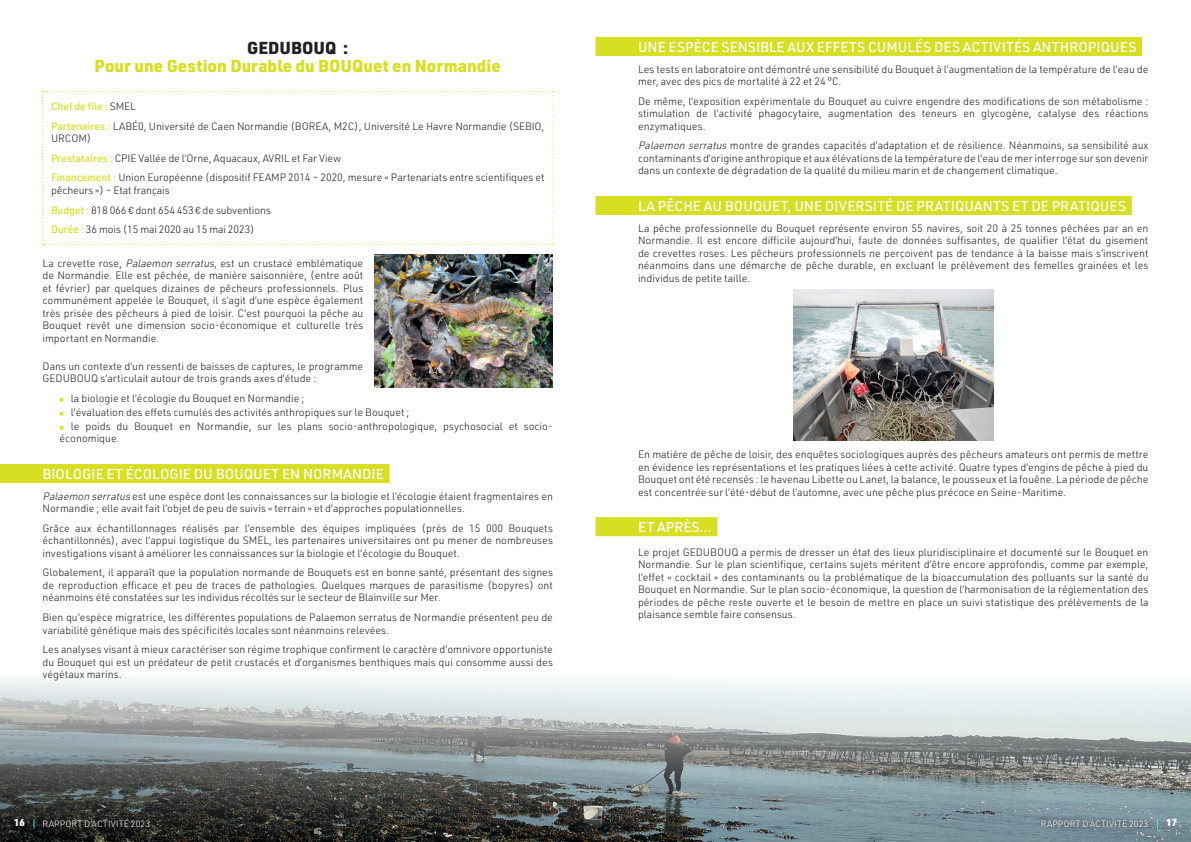
<style>
.page{position:relative;width:1191px;height:842px;background:#fff}
.page>*{position:absolute;margin:0;border:0;box-sizing:border-box;transform-origin:0 0}
.t1{font:900 17px "URWDIN";color:#d6df21}
.t2{font:900 17px "URWDIN";color:#231f20}
.t3{font:500 14px "URWDIN";color:#fff}
.t4{font:300 10.5px/12.5px "URWDIN";color:#231f20;text-align:justify}
.t5{font:900 10px "URWDIN";color:#fff}
.t6{font:300 9px "URWDIN";letter-spacing:.01em;color:#fff}
.s1{font-weight:500;color:#d6df21}
.s2{font-family:"DIN2014"}
.s3{font-style:italic}
</style>
<div class="page">
<img style="left:0;top:679px;width:1191px;height:163px">
<svg style="left:42px;top:91px;width:512px;height:154px"></svg>
<div style="left:0;top:464px;width:389px;height:19px;background:#d6df21"></div>
<img style="left:374px;top:254px;width:179px;height:134px">
<div style="left:595px;top:37px;width:547px;height:19px;background:#d6df21"></div>
<div style="left:595px;top:196px;width:536px;height:19px;background:#d6df21"></div>
<div style="left:595px;top:517px;width:122px;height:19px;background:#d6df21"></div>
<img style="left:793px;top:290px;width:200px;height:150px">
<svg style="left:1036px;top:814px;width:117px;height:18px"></svg>
<h1 class="t2" style="left:247px;top:36px;width:103px">GEDUBOUQ :</h1>
<h1 class="t1" style="left:95px;top:54px;width:408px">Pour une Gestion Durable du BOUQuet en Normandie</h1>
<p class="t4" style="left:51px;top:96px;width:495px;line-height:19.6px"><span class="s1">Chef de file :</span> SMEL<br><span class="s1">Partenaires :</span> LABÉ0, Université de Caen Normandie (BOREA, M2C), Université Le Havre Normandie (SEBIO,</p>
<p class="t4" style="left:51px;top:128px;width:495px;line-height:19.6px;text-align:left">URCOM)<br><span class="s1">Prestataires :</span> CPIE Vallée de l’Orne, Aquacaux, AVRIL et Far View<br><span class="s1">Financement :</span> Union Européenne (dispositif FEAMP 2014 – 2020, mesure « Partenariats entre scientifiques et</p>
<p class="t4" style="left:51px;top:180px;width:221px;line-height:19.6px;text-align:left">pêcheurs ») – Etat français<br><span class="s1">Budget :</span> 818 066 <span class="s2">€</span> dont 654 453 <span class="s2">€</span> de subventions<br><span class="s1">Durée :</span> 36 mois (15 mai 2020 au 15 mai 2023)</p>
<p class="t4" style="left:43px;top:257px;width:322px">La crevette rose, <span class="s3">Palaemon serratus</span>, est un crustacé emblématique de Normandie. Elle est pêchée, de manière saisonnière, (entre août et février) par quelques dizaines de pêcheurs professionnels. Plus communément appelée le Bouquet, il s’agit d’une espèce également très prisée des pêcheurs à pied de loisir. C’est pourquoi la pêche au Bouquet revêt une dimension socio-économique et culturelle très important en Normandie.</p>
<p class="t4" style="left:43px;top:360px;width:322px">Dans un contexte d’un ressenti de baisses de captures, le programme<br>GEDUBOUQ s’articulait autour de trois grands axes d’étude :</p>
<p class="t4" style="left:71px;top:391px;width:483px;line-height:13.9px;text-align:left">la biologie et l’écologie du Bouquet en Normandie ;<br>l’évaluation des effets cumulés des activités anthropiques sur le Bouquet ;<br>le poids du Bouquet en Normandie, sur les plans socio-anthropologique, psychosocial et socio-</p>
<p class="t4" style="left:60px;top:432px;width:61px">économique.</p>
<h2 class="t3" style="left:43px;top:464px;width:343px">BIOLOGIE ET ÉCOLOGIE DU BOUQUET EN NORMANDIE</h2>
<p class="t4" style="left:43px;top:489px;width:512px"><span class="s3">Palaemon serratus</span>est une espèce dont les connaissances sur la biologie et l’écologie étaient fragmentaires en<br>Normandie ; elle avait fait l’objet de peu de suivis « terrain » et d’approches populationnelles.</p>
<p class="t4" style="left:43px;top:522px;width:512px">Grâce aux échantillonnages réalisés par l’ensemble des équipes impliquées (près de 15 000 Bouquets échantillonnés), avec l’appui logistique du SMEL, les partenaires universitaires ont pu mener de nombreuses investigations visant à améliorer les connaissances sur la biologie et l’écologie du Bouquet.</p>
<p class="t4" style="left:43px;top:566px;width:512px">Globalement, il apparaît que la population normande de Bouquets est en bonne santé, présentant des signes de reproduction efficace et peu de traces de pathologies. Quelques marques de parasitisme (bopyres) ont néanmoins été constatées sur les individus récoltés sur le secteur de Blainville sur Mer.</p>
<p class="t4" style="left:43px;top:611px;width:512px">Bien qu’espèce migratrice, les différentes populations de Palaemon serratus de Normandie présentent peu de variabilité génétique mais des spécificités locales sont néanmoins relevées.</p>
<p class="t4" style="left:43px;top:643px;width:512px">Les analyses visant à mieux caractériser son régime trophique confirment le caractère d’omnivore opportuniste du Bouquet qui est un prédateur de petit crustacés et d’organismes benthiques mais qui consomme aussi des végétaux marins.</p>
<h2 class="t3" style="left:638px;top:37px;width:500px">UNE ESPÈCE SENSIBLE AUX EFFETS CUMULÉS DES ACTIVITÉS ANTHROPIQUES</h2>
<p class="t4" style="left:638px;top:62px;width:512px">Les tests en laboratoire ont démontré une sensibilité du Bouquet à l’augmentation de la température de l’eau de mer, avec des pics de mortalité à 22 et 24 °C.</p>
<p class="t4" style="left:638px;top:94px;width:512px">De même, l’exposition expérimentale du Bouquet au cuivre engendre des modifications de son métabolisme : stimulation de l’activité phagocytaire, augmentation des teneurs en glycogène, catalyse des réactions enzymatiques.</p>
<p class="t4" style="left:638px;top:139px;width:512px"><span class="s3">Palaemon serratus</span>montre de grandes capacités d’adaptation et de résilience. Néanmoins, sa sensibilité aux contaminants d’origine anthropique et aux élévations de la température de l’eau de mer interroge sur son devenir dans un contexte de dégradation de la qualité du milieu marin et de changement climatique.</p>
<h2 class="t3" style="left:638px;top:196px;width:489px">LA PÊCHE AU BOUQUET, UNE DIVERSITÉ DE PRATIQUANTS ET DE PRATIQUES</h2>
<p class="t4" style="left:638px;top:221px;width:512px">La pêche professionnelle du Bouquet représente environ 55 navires, soit 20 à 25 tonnes pêchées par an en Normandie. Il est encore difficile aujourd’hui, faute de données suffisantes, de qualifier l’état du gisement de crevettes roses. Les pêcheurs professionnels ne perçoivent pas de tendance à la baisse mais s’inscrivent néanmoins dans une démarche de pêche durable, en excluant le prélèvement des femelles grainées et les individus de petite taille.</p>
<p class="t4" style="left:638px;top:448px;width:512px">En matière de pêche de loisir, des enquêtes sociologiques auprès des pêcheurs amateurs ont permis de mettre en évidence les représentations et les pratiques liées à cette activité. Quatre types d’engins de pêche à pied du Bouquet ont été recensés : le havenau Libette ou Lanet, la balance, le pousseux et la fouêne. La période de pêche est concentrée sur l’été-début de l’automne, avec une pêche plus précoce en Seine-Maritime.</p>
<h2 class="t3" style="left:638px;top:518px;width:75px">ET APRÈS…</h2>
<p class="t4" style="left:638px;top:545px;width:512px">Le projet GEDUBOUQ a permis de dresser un état des lieux pluridisciplinaire et documenté sur le Bouquet en Normandie. Sur le plan scientifique, certains sujets méritent d’être encore approfondis, comme par exemple, l’effet « cocktail » des contaminants ou la problématique de la bioaccumulation des polluants sur la santé du Bouquet en Normandie. Sur le plan socio-économique, la question de l’harmonisation de la réglementation des périodes de pêche reste ouverte et le besoin de mettre en place un suivi statistique des prélèvements de la plaisance semble faire consensus.</p>
<p class="t5" style="left:14px;top:816px;width:12px">16</p>
<p class="t6" style="left:43px;top:818px;width:109px">RAPPORT D’ACTIVITÉ 2023</p>
<p class="t6" style="left:1040px;top:818px;width:109px">RAPPORT D’ACTIVITÉ 2023</p>
<p class="t5" style="left:1166px;top:816px;width:12px">17</p>
</div>
